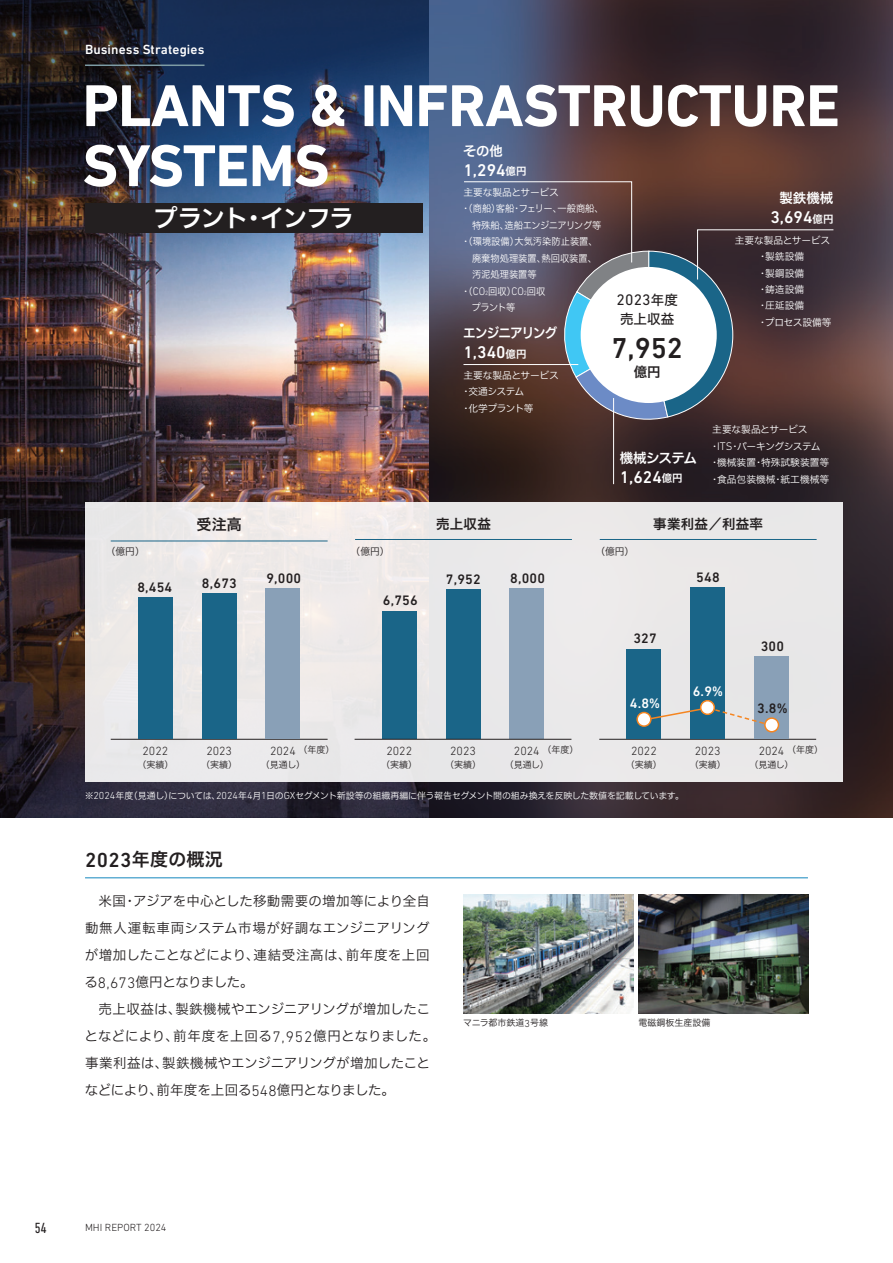
<style>
.page{position:relative;width:893px;height:1263px;background:#fff}
.page>*{position:absolute;margin:0;border:0;box-sizing:border-box;transform-origin:0 0}
.t1{font:700 60px/60px "DIN Next LT Pro";letter-spacing:-.01em;color:#fff}
.t2{font:500 29.25px "DIN Next LT Pro";color:#231f20}
.t3{font:24px "Hiragino UD Sans F Std N W6";letter-spacing:-.035em;color:#fff}
.t4{font:18px "Hiragino UD Sans F Std N W6";letter-spacing:.015em;color:#231f20}
.t5{font:500 17.25px "DIN Next LT Pro";color:#fff}
.t6{font:15.45px "DIN Next LT Pro";color:#231f20}
.t7{font:15px "Hiragino UD Sans F Std N W6";color:#231f20}
.t8{font:condensed 15px "DIN Next LT Pro";color:#231f20}
.t9{font:500 13.95px "DIN Next LT Pro";letter-spacing:.015em;color:#231f20}
.t10{font:500 13.95px "DIN Next LT Pro";color:#fff}
.t11{font:13.5px/27px "Hiragino UD Sans F Std N W3";color:#231f20;text-align:justify}
.t12{font:500 13.5px "DIN Next LT Pro";letter-spacing:.01em;color:#fff}
.t13{font:13.5px "Hiragino UD Sans F Std N W6";letter-spacing:.02em;color:#231f20}
.t14{font:13.5px "Hiragino UD Sans F Std N W6";letter-spacing:-.06em;color:#fff}
.t15{font:13.5px "Hiragino UD Sans F Std N W6";letter-spacing:-.06em;color:#fff;scale:.93 1}
.t16{font:13.5px "Hiragino UD Sans F Std N W5";color:#231f20}
.t17{font:300 12.15px "DIN Next LT Pro";color:#231f20}
.t18{font:300 10.5px "DIN Next LT Pro";color:#231f20}
.t19{font:9.75px/16.5px "Hiragino UD Sans F Std N W3";color:#fff}
.t20{font:9.75px "Hiragino UD Sans F Std N W3";color:#fff;scale:.95 1}
.t21{font:9.75px/16.5px "Hiragino UD Sans F Std N W3";letter-spacing:-.03em;color:#fff}
.t22{font:9.75px "Hiragino UD Sans F Std N W3";letter-spacing:-.06em;color:#fff;scale:.95 1}
.t23{font:9.75px "Hiragino UD Sans F Std N W3";color:#231f20}
.t24{font:9.75px "Hiragino UD Sans F Std N W3";letter-spacing:-.025em;color:#fff}
.t25{font:9px "Hiragino UD Sans F Std N W3";letter-spacing:-.03em;color:#fff}
.t26{font:9px "Hiragino UD Sans F Std N W3";color:#231f20}
.s1{font-family:"Hiragino UD Sans F Std N W6";font-weight:400;font-size:10.5px}
.s2{font-family:"DIN Next LT Pro";font-weight:300;font-size:11.25px}
.s3{font-family:"DIN Next LT Pro";font-weight:300;font-size:6.15px}
.s4{font-family:"Hiragino UD Sans F Std N W5";font-size:13.5px}
.s5{font-family:"DIN Next LT Pro";font-weight:300;font-size:10.35px}
.s6{font-family:"DIN Next LT Pro";font-weight:500;font-size:20.7px}
.s7{font-family:"DIN Next LT Pro";font-weight:300;font-size:15.45px}
</style>
<div class="page">
<img style="left:0;top:0;width:893px;height:817px">
<img style="left:0;top:0;width:469px;height:484px">
<div style="left:85px;top:203px;width:337px;height:30px;background:#231f20"></div>
<div style="left:85px;top:502px;width:757px;height:280px;background:#eae9e9"></div>
<hr style="left:111px;top:541px;width:217px;height:1px;background:#1a6588">
<hr style="left:355px;top:539px;width:217px;height:1px;background:#1a6588">
<hr style="left:111px;top:739px;width:217px;height:1px;background:#231f20">
<div style="left:202px;top:593px;width:34px;height:146px;background:#1a6588"></div>
<div style="left:138px;top:597px;width:35px;height:142px;background:#1a6588"></div>
<div style="left:266px;top:588px;width:34px;height:151px;background:#89a0b7"></div>
<div style="left:446px;top:589px;width:34px;height:150px;background:#1a6588"></div>
<div style="left:382px;top:611px;width:34px;height:128px;background:#1a6588"></div>
<div style="left:510px;top:588px;width:34px;height:151px;background:#89a0b7"></div>
<hr style="left:355px;top:739px;width:216px;height:1px;background:#231f20">
<hr style="left:85px;top:877px;width:723px;height:1px;background:#62afd3">
<hr style="left:463px;top:364px;width:115px;height:1px;background:#fff">
<hr style="left:613px;top:398px;width:1px;height:86px;background:#fff">
<hr style="left:85px;top:65px;width:119px;height:1px;background:#7e9ca5">
<svg style="left:464px;top:181px;width:370px;height:244px"></svg>
<hr style="left:600px;top:539px;width:217px;height:1px;background:#1a6588">
<hr style="left:599px;top:739px;width:217px;height:1px;background:#231f20">
<div style="left:690px;top:587px;width:35px;height:152px;background:#1a6588"></div>
<div style="left:627px;top:649px;width:34px;height:90px;background:#1a6588"></div>
<div style="left:754px;top:657px;width:35px;height:82px;background:#89a0b7"></div>
<div style="left:637px;top:712px;width:14px;height:14px;background:#fff;border-radius:50%"></div>
<div style="left:636px;top:712px;width:16px;height:15px;border:2px solid #f58520;border-radius:50%"></div>
<svg style="left:643px;top:708px;width:121px;height:19px"></svg>
<div style="left:701px;top:701px;width:13px;height:13px;background:#fff;border-radius:50%"></div>
<div style="left:700px;top:700px;width:15px;height:15px;border:2px solid #f58520;border-radius:50%"></div>
<div style="left:765px;top:718px;width:13px;height:14px;background:#fff;border-radius:50%"></div>
<div style="left:764px;top:717px;width:15px;height:15px;border:2px solid #f58520;border-radius:50%"></div>
<img style="left:463px;top:894px;width:170px;height:119px">
<img style="left:638px;top:894px;width:170px;height:119px">
<p class="t12" style="left:85px;top:41px;width:121px">Business Strategies</p>
<h1 class="t1" style="left:82px;top:75px;width:759px">PLANTS &amp; INFRASTRUCTURE<br>SYSTEMS</h1>
<p class="t14" style="left:463px;top:140px;width:41px">その他</p>
<p class="t5" style="left:463px;top:160px;width:65px">1,294<span class="s1">億円</span></p>
<p class="t24" style="left:463px;top:185px;width:97px">主要な製品とサービス</p>
<p class="t20" style="left:461px;top:201px;width:152px">・（商船）客船・フェリー、一般商船、</p>
<p class="t22" style="left:472px;top:218px;width:138px">特殊船、造船エンジニアリング等</p>
<p class="t20" style="left:461px;top:234px;width:145px">・（環境設備）大気汚染防止装置、</p>
<p class="t20" style="left:472px;top:251px;width:133px">廃棄物処理装置、熱回収装置、</p>
<p class="t20" style="left:472px;top:267px;width:70px">汚泥処理装置等</p>
<p class="t20" style="left:461px;top:284px;width:90px">・（<span class="s2">CO</span><span class="s3">2</span>回収）<span class="s2">CO</span><span class="s3">2</span>回収</p>
<p class="t20" style="left:472px;top:300px;width:48px">プラント等</p>
<p class="t14" style="left:779px;top:188px;width:55px">製鉄機械</p>
<p class="t5" style="left:770px;top:207px;width:65px">3,694<span class="s1">億円</span></p>
<p class="t19" style="left:758px;top:231px;width:75px;text-indent:-23px">主要な製品とサービス・製銑設備<br>･製鋼設備<br>･鋳造設備<br>･圧延設備<br>･プロセス設備等</p>
<h3 class="t3" style="left:154px;top:200px;width:202px">プラント・インフラ</h3>
<p class="t6" style="left:617px;top:291px;width:63px">2023<span class="s4">年度</span></p>
<p class="t16" style="left:620px;top:309px;width:56px">売上収益</p>
<p class="t15" style="left:463px;top:323px;width:103px">エンジニアリング</p>
<p class="t5" style="left:463px;top:342px;width:65px">1,340<span class="s1">億円</span></p>
<p class="t21" style="left:461px;top:366px;width:99px">主要な製品とサービス・交通システム<br>・化学プラント等</p>
<h2 class="t2" style="left:611px;top:331px;width:73px">7,952</h2>
<p class="t13" style="left:634px;top:361px;width:28px">億円</p>
<p class="t14" style="left:620px;top:447px;width:79px">機械システム</p>
<p class="t5" style="left:620px;top:467px;width:65px">1,624<span class="s1">億円</span></p>
<p class="t19" style="left:710px;top:421px;width:121px">主要な製品とサービス・<span class="s2">ITS</span>・パーキングシステム・機械装置・特殊試験装置等・食品包装機械・紙工機械等</p>
<p class="t7" style="left:196px;top:513px;width:47px">受注高</p>
<p class="t13" style="left:436px;top:514px;width:56px">売上収益</p>
<p class="t13" style="left:653px;top:514px;width:111px">事業利益／利益率</p>
<p class="t23" style="left:106px;top:544px;width:40px">（億円）</p>
<p class="t23" style="left:351px;top:544px;width:40px">（億円）</p>
<p class="t23" style="left:595px;top:544px;width:40px">（億円）</p>
<p class="t9" style="left:137px;top:579px;width:36px">8,454</p>
<p class="t9" style="left:202px;top:575px;width:36px">8,673</p>
<p class="t9" style="left:266px;top:570px;width:36px">9,000</p>
<p class="t9" style="left:446px;top:571px;width:36px">7,952</p>
<p class="t9" style="left:510px;top:570px;width:36px">8,000</p>
<p class="t9" style="left:696px;top:569px;width:25px">548</p>
<p class="t9" style="left:383px;top:592px;width:36px">6,756</p>
<p class="t9" style="left:633px;top:630px;width:25px">327</p>
<p class="t9" style="left:761px;top:638px;width:25px">300</p>
<p class="t10" style="left:693px;top:683px;width:32px">6.9%</p>
<p class="t10" style="left:630px;top:695px;width:32px">4.8%</p>
<p class="t9" style="left:757px;top:700px;width:32px">3.8%</p>
<p class="t17" style="left:143px;top:743px;width:27px">2022</p>
<p class="t26" style="left:137px;top:758px;width:37px">（実績）</p>
<p class="t17" style="left:206px;top:743px;width:27px">2023</p>
<p class="t26" style="left:201px;top:758px;width:37px">（実績）</p>
<p class="t26" style="left:298px;top:743px;width:37px">（年度）</p>
<p class="t26" style="left:543px;top:743px;width:37px">（年度）</p>
<p class="t26" style="left:787px;top:743px;width:37px">（年度）</p>
<p class="t17" style="left:270px;top:743px;width:27px">2024</p>
<p class="t26" style="left:261px;top:758px;width:46px">（見通し）</p>
<p class="t17" style="left:386px;top:743px;width:27px">2022</p>
<p class="t26" style="left:381px;top:758px;width:38px">（実績）</p>
<p class="t17" style="left:450px;top:743px;width:27px">2023</p>
<p class="t26" style="left:445px;top:758px;width:37px">（実績）</p>
<p class="t17" style="left:514px;top:743px;width:27px">2024</p>
<p class="t26" style="left:505px;top:758px;width:46px">（見通し）</p>
<p class="t17" style="left:631px;top:743px;width:27px">2022</p>
<p class="t26" style="left:626px;top:758px;width:37px">（実績）</p>
<p class="t17" style="left:695px;top:743px;width:27px">2023</p>
<p class="t26" style="left:690px;top:758px;width:37px">（実績）</p>
<p class="t17" style="left:759px;top:743px;width:27px">2024</p>
<p class="t26" style="left:749px;top:758px;width:46px">（見通し）</p>
<p class="t25" style="left:85px;top:789px;width:601px">※<span class="s5">2024</span>年度（見通し）については、<span class="s5">2024</span>年<span class="s5">4</span>月<span class="s5">1</span>日の<span class="s5">GX</span>セグメント新設等の組織再編に伴う報告セグメント間の組み換えを反映した数値を記載しています。</p>
<h3 class="t4" style="left:85px;top:846px;width:139px"><span class="s6">2023</span>年度の概況</h3>
<p class="t11" style="left:85px;top:887px;width:347px;text-indent:14px">米国・アジアを中心とした移動需要の増加等により全自動無人運転車両システム市場が好調なエンジニアリングが増加したことなどにより、連結受注高は、前年度を上回る<span class="s7">8,673</span>億円となりました。</p>
<p class="t11" style="left:84px;top:995px;width:353px;text-align:left;text-indent:14px">売上収益は、製鉄機械やエンジニアリングが増加したことなどにより、前年度を上回る<span class="s7">7,952</span>億円となりました。事業利益は、製鉄機械やエンジニアリングが増加したことなどにより、前年度を上回る<span class="s7">548</span>億円となりました。</p>
<p class="t26" style="left:463px;top:1016px;width:86px">マニラ都市鉄道<span class="s5">3</span>号線</p>
<p class="t26" style="left:638px;top:1016px;width:73px">電磁鋼板生産設備</p>
<p class="t8" style="left:35px;top:1219px;width:14px">54</p>
<p class="t18" style="left:85px;top:1222px;width:83px">MHI REPORT 2024</p>
</div>
